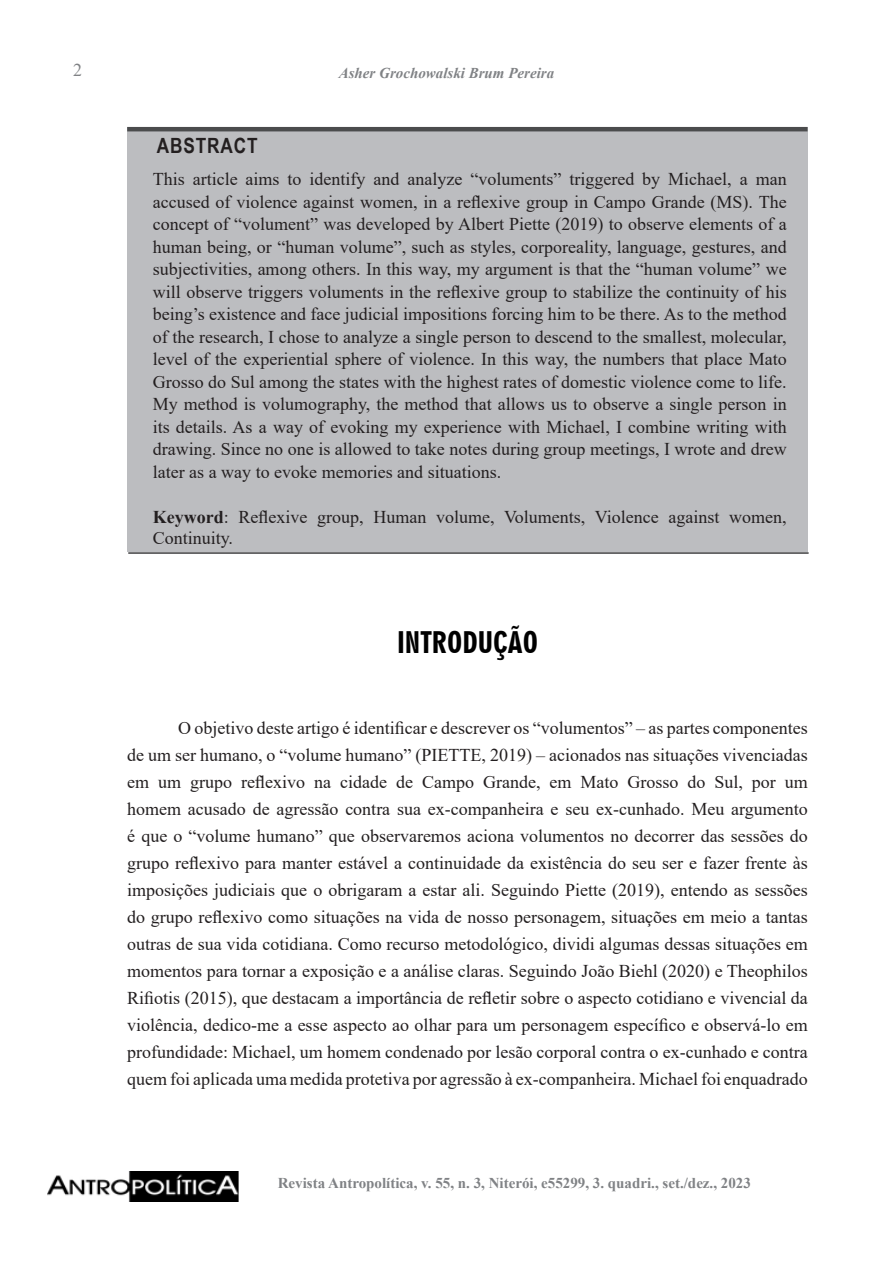
<style>
.page{position:relative;width:893px;height:1263px;background:#fff}
.page>*{position:absolute;margin:0;border:0;box-sizing:border-box;transform-origin:0 0}
.Subtítulos_Antropolí{font:28.5px "Geometric 706 BT Black Condensed B";color:#000}
.t1{font:700 21px "Arial Narrow";letter-spacing:.04em;color:#231f20}
.t2{font:18px/22.5px "Times New Roman";color:#231f20;text-align:justify}
.t3{font:18px "Times New Roman";color:#808285}
.t4{font:700 15px "Times New Roman";color:#808285}
.t5{font:italic 700 15px "Times New Roman";color:#808285}
.s1{font-weight:700}
</style>
<div class="page">
<img style="left:47px;top:1171px;width:192px;height:30px">
<div style="left:128px;top:128px;width:680px;height:424px;background:#bcbdc0"></div>
<hr style="left:127px;top:127px;width:681px;height:4px;background:#4b4c4d">
<hr style="left:128px;top:552px;width:681px;height:2px;background:#3e3e3f">
<p class="t3" style="left:73px;top:58px;width:10px">2</p>
<p class="t5" style="left:339px;top:63px;width:217px">Asher Grochowalski Brum Pereira</p>
<p class="t1" style="left:157px;top:130px;width:102px">ABSTRACT</p>
<p class="t2" style="left:153px;top:167px;width:635px">This article aims to identify and analyze “voluments” triggered by Michael, a man accused of violence against women, in a reflexive group in Campo Grande (MS). The concept of “volument” was developed by Albert Piette (2019) to observe elements of a human being, or “human volume”, such as styles, corporeality, language, gestures, and subjectivities, among others. In this way, my argument is that the “human volume” we will observe triggers voluments in the reflexive group to stabilize the continuity of his being’s existence and face judicial impositions forcing him to be there. As to the method of the research, I chose to analyze a single person to descend to the smallest, molecular, level of the experiential sphere of violence. In this way, the numbers that place Mato Grosso do Sul among the states with the highest rates of domestic violence come to life.<br>My method is volumography, the method that allows us to observe a single person in its details. As a way of evoking my experience with Michael, I combine writing with drawing. Since no one is allowed to take notes during group meetings, I wrote and drew later as a way to evoke memories and situations.</p>
<p class="t2" style="left:153px;top:505px;width:635px;line-height:21px"><span class="s1">Keyword</span>: Reflexive group, Human volume, Voluments, Violence against women,<br>Continuity.</p>
<p class="Subtítulos_Antropolí" style="left:397px;top:625px;width:143px">INTRODUÇÃO</p>
<p class="t2" style="left:127px;top:714px;width:682px;line-height:27px;text-indent:51px">O objetivo deste artigo é identificar e descrever os “volumentos” – as partes componentes de um ser humano, o “volume humano” (PIETTE, 2019) – acionados nas situações vivenciadas em um grupo reflexivo na cidade de Campo Grande, em Mato Grosso do Sul, por um homem acusado de agressão contra sua ex-companheira e seu ex-cunhado. Meu argumento é que o “volume humano” que observaremos aciona volumentos no decorrer das sessões do grupo reflexivo para manter estável a continuidade da existência do seu ser e fazer frente às imposições judiciais que o obrigaram a estar ali. Seguindo Piette (2019), entendo as sessões do grupo reflexivo como situações na vida de nosso personagem, situações em meio a tantas outras de sua vida cotidiana. Como recurso metodológico, dividi algumas dessas situações em momentos para tornar a exposição e a análise claras. Seguindo João Biehl (2020) e Theophilos Rifiotis (2015), que destacam a importância de refletir sobre o aspecto cotidiano e vivencial da violência, dedico-me a esse aspecto ao olhar para um personagem específico e observá-lo em profundidade: Michael, um homem condenado por lesão corporal contra o ex-cunhado e contra quem foi aplicada uma medida protetiva por agressão à ex-companheira. Michael foi enquadrado</p>
<p class="t4" style="left:278px;top:1172px;width:475px">Revista Antropolítica, v. 55, n. 3, Niterói, e55299, 3. quadri., set./dez., 2023</p>
</div>
